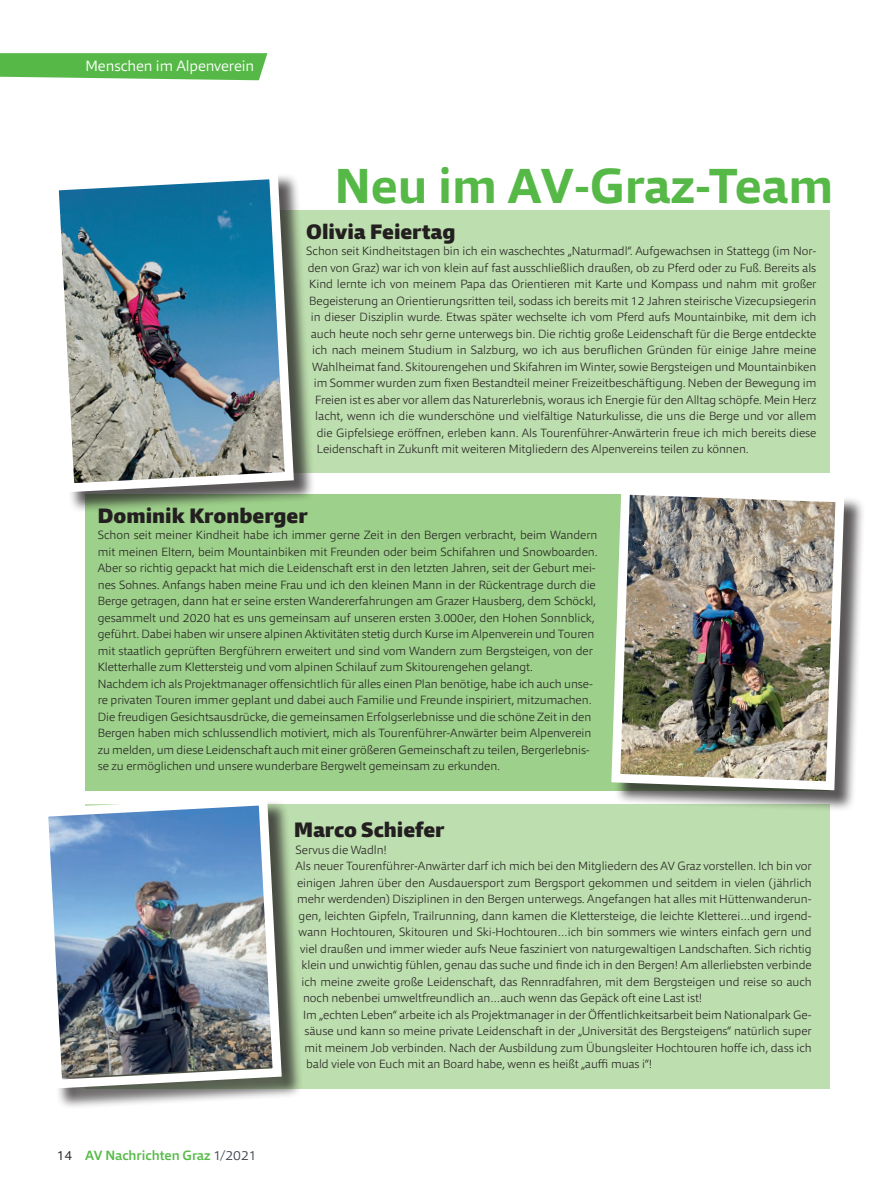
<style>
.page{position:relative;width:893px;height:1191px;background:#fff}
.page>*{position:absolute;margin:0;border:0;box-sizing:border-box;transform-origin:0 0}
.t1{font:700 49.5px "Qubo";color:#56b947}
.t2{font:900 21px "Qubo";color:#231f20}
.t3{font:300 15px "Qubo";color:#fff}
.t4{font:500 13.5px "Qubo";color:#56b947}
.t5{font:200 12px/16.5px "Qubo";color:#231f20}
.s1{font-weight:300;color:#231f20}
.s2{font-weight:300;color:#464b54}
</style>
<div class="page">
<div style="left:85px;top:494px;width:744px;height:297px;background:#9dd08a"></div>
<div style="left:85px;top:210px;width:744px;height:262px;background:#bddeae"></div>
<div style="left:85px;top:804px;width:744px;height:284px;background:#bddeae"></div>
<div style="left:53px;top:173px;width:262px;height:340px;background:#231f20;opacity:.75"></div>
<img style="left:53px;top:173px;width:245px;height:324px">
<div style="left:42px;top:799px;width:261px;height:311px;background:#231f20;opacity:.75"></div>
<img style="left:42px;top:799px;width:244px;height:294px">
<div style="left:614px;top:489px;width:252px;height:322px;background:#231f20;opacity:.75"></div>
<img style="left:611px;top:489px;width:238px;height:305px">
<svg style="left:0;top:53px;width:267px;height:27px;background:#62be54"></svg>
<p class="t3" style="left:85px;top:56px;width:170px">Menschen im Alpenverein</p>
<h1 class="t1" style="left:335px;top:154px;width:500px">Neu im AV-Graz-Team</h1>
<h2 class="t2" style="left:306px;top:218px;width:151px">Olivia Feiertag</h2>
<p class="t5" style="left:306px;top:242px;width:512px">Schon seit Kindheitstagen bin ich ein waschechtes „Naturmadl“. Aufgewachsen in Stattegg (im Nor-</p>
<p class="t5" style="left:308px;top:259px;width:510px">den von Graz) war ich von klein auf fast ausschließlich draußen, ob zu Pferd oder zu Fuß. Bereits als</p>
<p class="t5" style="left:309px;top:275px;width:508px">Kind lernte ich von meinem Papa das Orientieren mit Karte und Kompass und nahm mit großer</p>
<p class="t5" style="left:309px;top:292px;width:509px">Begeisterung an Orientierungsritten teil, sodass ich bereits mit 12 Jahren steirische Vizecupsiegerin</p>
<p class="t5" style="left:311px;top:308px;width:507px">in dieser Disziplin wurde. Etwas später wechselte ich vom Pferd aufs Mountainbike, mit dem ich</p>
<p class="t5" style="left:311px;top:325px;width:507px">auch heute noch sehr gerne unterwegs bin. Die richtig große Leidenschaft für die Berge entdeckte</p>
<p class="t5" style="left:312px;top:341px;width:506px">ich nach meinem Studium in Salzburg, wo ich aus beruflichen Gründen für einige Jahre meine</p>
<p class="t5" style="left:312px;top:358px;width:505px">Wahlheimat fand. Skitourengehen und Skifahren im Winter, sowie Bergsteigen und Mountainbiken</p>
<p class="t5" style="left:314px;top:374px;width:504px">im Sommer wurden zum fixen Bestandteil meiner Freizeitbeschäftigung. Neben der Bewegung im</p>
<p class="t5" style="left:315px;top:391px;width:503px">Freien ist es aber vor allem das Naturerlebnis, woraus ich Energie für den Alltag schöpfe. Mein Herz</p>
<p class="t5" style="left:315px;top:407px;width:503px">lacht, wenn ich die wunderschöne und vielfältige Naturkulisse, die uns die Berge und vor allem</p>
<p class="t5" style="left:317px;top:424px;width:501px">die Gipfelsiege eröffnen, erleben kann. Als Tourenführer-Anwärterin freue ich mich bereits diese</p>
<p class="t5" style="left:317px;top:440px;width:433px">Leidenschaft in Zukunft mit weiteren Mitgliedern des Alpenvereins teilen zu können.</p>
<h2 class="t2" style="left:98px;top:502px;width:212px">Dominik Kronberger</h2>
<p class="t5" style="left:98px;top:526px;width:501px">Schon seit meiner Kindheit habe ich immer gerne Zeit in den Bergen verbracht, beim Wandern mit meinen Eltern, beim Mountainbiken mit Freunden oder beim Schifahren und Snowboarden.<br>Aber so richtig gepackt hat mich die Leidenschaft erst in den letzten Jahren, seit der Geburt mei&shy;nes Sohnes. Anfangs haben meine Frau und ich den kleinen Mann in der Rückentrage durch die Berge getragen, dann hat er seine ersten Wandererfahrungen am Grazer Hausberg, dem Schöckl, gesammelt und 2020 hat es uns gemeinsam auf unseren ersten 3.000er, den Hohen Sonnblick, geführt. Dabei haben wir unsere alpinen Aktivitäten stetig durch Kurse im Alpenverein und Touren mit staatlich geprüften Bergführern erweitert und sind vom Wandern zum Bergsteigen, von der Kletterhalle zum Klettersteig und vom alpinen Schilauf zum Skitourengehen gelangt.<br>Nachdem ich als Projektmanager offensichtlich für alles einen Plan benötige, habe ich auch unse&shy;re privaten Touren immer geplant und dabei auch Familie und Freunde inspiriert, mitzumachen.<br>Die freudigen Gesichtsausdrücke, die gemeinsamen Erfolgserlebnisse und die schöne Zeit in den Bergen haben mich schlussendlich motiviert, mich als Tourenführer-Anwärter beim Alpenverein zu melden, um diese Leidenschaft auch mit einer größeren Gemeinschaft zu teilen, Bergerlebnis&shy;se zu ermöglichen und unsere wunderbare Bergwelt gemeinsam zu erkunden.</p>
<p class="t4" style="left:57px;top:1146px;width:201px"><span class="s1">14</span> AV Nachrichten Graz <span class="s2">1/2021</span></p>
<h2 class="t2" style="left:294px;top:816px;width:152px">Marco Schiefer</h2>
<p class="t5" style="left:296px;top:841px;width:93px">Servus die Wadln!</p>
<p class="t5" style="left:296px;top:857px;width:517px">Als neuer Tourenführer-Anwärter darf ich mich bei den Mitgliedern des AV Graz vorstellen. Ich bin vor</p>
<p class="t5" style="left:297px;top:874px;width:516px">einigen Jahren über den Ausdauersport zum Bergsport gekommen und seitdem in vielen (jährlich</p>
<p class="t5" style="left:297px;top:890px;width:516px">mehr werdenden) Disziplinen in den Bergen unterwegs. Angefangen hat alles mit Hüttenwanderun-</p>
<p class="t5" style="left:299px;top:907px;width:514px">gen, leichten Gipfeln, Trailrunning, dann kamen die Klettersteige, die leichte Kletterei…und irgend-</p>
<p class="t5" style="left:299px;top:923px;width:515px">wann Hochtouren, Skitouren und Ski-Hochtouren…ich bin sommers wie winters einfach gern und</p>
<p class="t5" style="left:300px;top:940px;width:513px">viel draußen und immer wieder aufs Neue fasziniert von naturgewaltigen Landschaften. Sich richtig</p>
<p class="t5" style="left:302px;top:956px;width:512px">klein und unwichtig fühlen, genau das suche und finde ich in den Bergen! Am allerliebsten verbinde</p>
<p class="t5" style="left:302px;top:973px;width:512px">ich meine zweite große Leidenschaft, das Rennradfahren, mit dem Bergsteigen und reise so auch</p>
<p class="t5" style="left:303px;top:989px;width:401px">noch nebenbei umweltfreundlich an…auch wenn das Gepäck oft eine Last ist!</p>
<p class="t5" style="left:303px;top:1006px;width:510px">Im „echten Leben“ arbeite ich als Projektmanager in der Öffentlichkeitsarbeit beim Nationalpark Ge-</p>
<p class="t5" style="left:305px;top:1022px;width:509px">säuse und kann so meine private Leidenschaft in der „Universität des Bergsteigens“ natürlich super</p>
<p class="t5" style="left:305px;top:1039px;width:509px">mit meinem Job verbinden. Nach der Ausbildung zum Übungsleiter Hochtouren hoffe ich, dass ich</p>
<p class="t5" style="left:306px;top:1055px;width:347px">bald viele von Euch mit an Board habe, wenn es heißt „auffi muas i“!</p>
</div>
